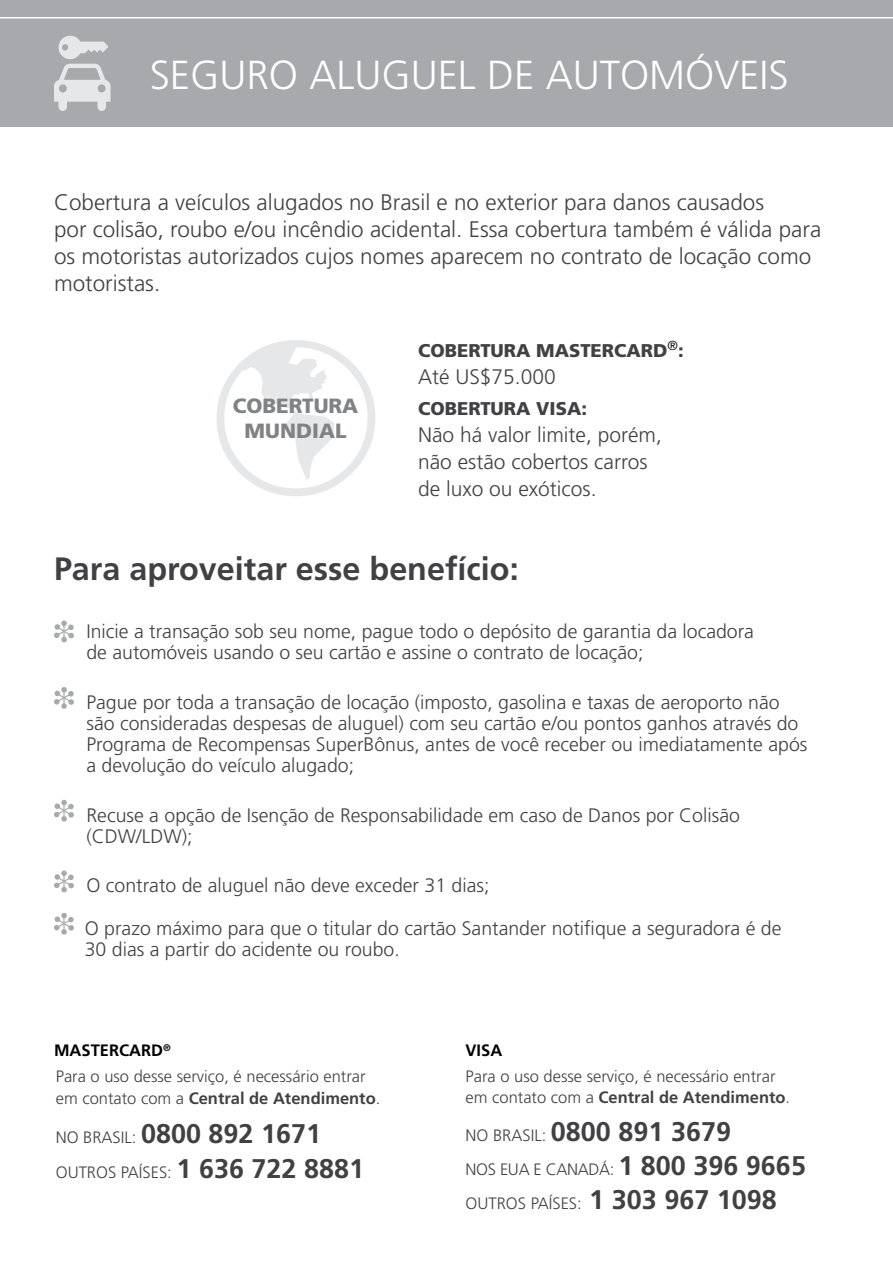
<style>
.page{position:relative;width:893px;height:1263px;background:#fff}
.page>*{position:absolute;margin:0;border:0;box-sizing:border-box;transform-origin:0 0}
.t1{font:300 40.5px "Frutiger";color:#fff}
.t2{font:700 32.25px "Frutiger";color:#414042}
.t3{font:700 27px "Frutiger";color:#414042}
.t4{font:300 22.5px/27px "Frutiger";color:#414042}
.t5{font:300 21px/27px "Frutiger";color:#414042}
.t6{font:900 20.55px/25px "Frutiger";color:#808285;text-align:center}
.t7{font:300 19.5px/21px "Frutiger";color:#414042}
.t8{font:900 18.45px "Frutiger";color:#414042}
.t9{font:300 16.5px/22px "Frutiger";color:#414042}
.t10{font:300 16.5px/33.9px "Frutiger";letter-spacing:-.02em;color:#414042}
.t11{font:700 16.5px "Frutiger";color:#000}
.s1{font-weight:700}
.s2{font-weight:300;font-size:16.5px}
.s3{font-weight:700;font-size:27px}
</style>
<div class="page">
<div style="left:0;top:0;width:893px;height:127px;background:#a7a9ac"></div>
<hr style="left:0;top:17px;width:893px;height:2px;background:#fff">
<svg style="left:54px;top:620px;width:20px;height:23px"></svg>
<svg style="left:54px;top:687px;width:20px;height:22px"></svg>
<svg style="left:54px;top:799px;width:20px;height:23px"></svg>
<svg style="left:54px;top:870px;width:20px;height:23px"></svg>
<svg style="left:54px;top:912px;width:20px;height:23px"></svg>
<svg style="left:54px;top:36px;width:57px;height:75px"></svg>
<svg style="left:217px;top:340px;width:158px;height:156px"></svg>
<h1 class="t1" style="left:150px;top:52px;width:283px">SEGURO aluguel</h1>
<h1 class="t1" style="left:487px;top:52px;width:286px">DE AUTOMÓVEIS</h1>
<p class="t4" style="left:54px;top:189px;width:769px">Cobertura a veículos alugados no Brasil e no exterior para danos causados<br>por colisão, roubo e/ou incêndio acidental. Essa cobertura também é válida para os motoristas autorizados cujos nomes aparecem no contrato de locação como motoristas.</p>
<p class="t6" style="left:233px;top:394px;width:127px">COBERTURA<br>MUNDIAL</p>
<p class="t8" style="left:418px;top:339px;width:267px">COBERTURA MASTERCARD<sup>®</sup>:</p>
<p class="t5" style="left:418px;top:364px;width:139px">Até US$75.000</p>
<p class="t8" style="left:418px;top:397px;width:170px">COBERTURA VISA:</p>
<p class="t5" style="left:418px;top:421px;width:245px">Não há valor limite, porém, não estão cobertos carros de luxo ou exóticos.</p>
<h2 class="t2" style="left:54px;top:549px;width:466px">Para aproveitar esse benefício:</h2>
<p class="t7" style="left:86px;top:621px;width:669px">Inicie a transação sob seu nome, pague todo o depósito de garantia da locadora de automóveis usando o seu cartão e assine o contrato de locação;</p>
<p class="t7" style="left:86px;top:692px;width:722px">Pague por toda a transação de locação (imposto, gasolina e taxas de aeroporto não são consideradas despesas de aluguel) com seu cartão e/ou pontos ganhos através do Programa de Recompensas SuperBônus, antes de você receber ou imediatamente após a devolução do veículo alugado;</p>
<p class="t7" style="left:86px;top:805px;width:655px">Recuse a opção de Isenção de Responsabilidade em caso de Danos por Colisão (CDW/LDW);</p>
<p class="t7" style="left:85px;top:865px;width:698px;line-height:42.3px">O contrato de aluguel não deve exceder 31 dias;<br>O prazo máximo para que o titular do cartão Santander notifique a seguradora é de</p>
<p class="t7" style="left:85px;top:939px;width:317px">30 dias a partir do acidente ou roubo.</p>
<p class="t11" style="left:54px;top:1041px;width:118px">mastercard<sup>®</sup></p>
<p class="t11" style="left:466px;top:1041px;width:38px">Visa</p>
<p class="t9" style="left:56px;top:1065px;width:326px">Para o uso desse serviço, é necessário entrar em contato com a <span class="s1">Central de Atendimento</span>.</p>
<h3 class="t3" style="left:56px;top:1118px;width:267px"><span class="s2">no Brasil:</span> 0800 892 1671</h3>
<p class="t9" style="left:56px;top:1162px;width:310px">Outros Países: <span class="s3">1 636 722 8881</span></p>
<p class="t9" style="left:466px;top:1066px;width:326px;line-height:21px">Para o uso desse serviço, é necessário entrar em contato com a <span class="s1">Central de Atendimento</span>.</p>
<h3 class="t3" style="left:466px;top:1116px;width:267px"><span class="s2">no Brasil:</span> 0800 891 3679</h3>
<p class="t10" style="left:466px;top:1153px;width:342px">nos EUA e Canadá: <span class="s3">1 800 396 9665<br></span>Outros Países: <span class="s3">1 303 967 1098</span></p>
</div>
